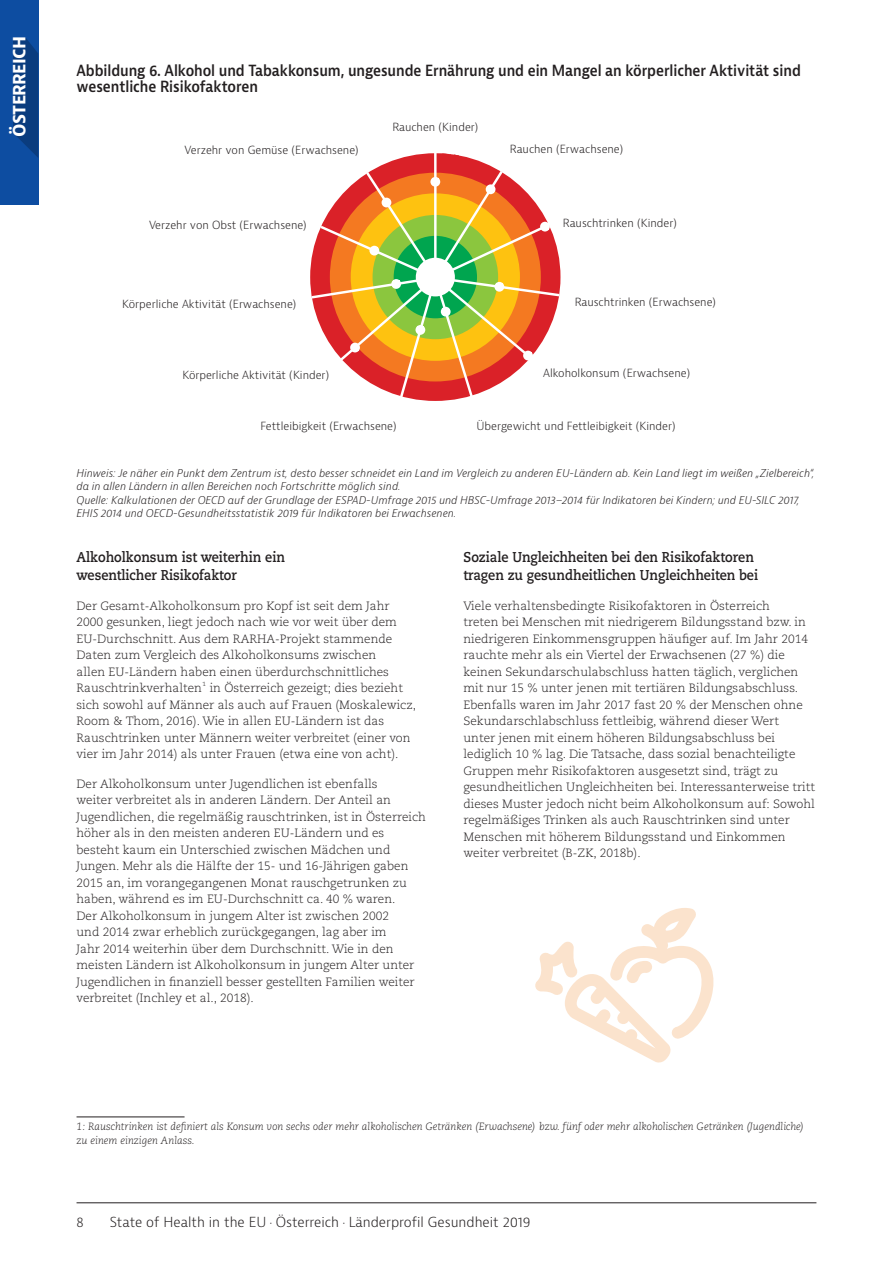
<style>
.page{position:relative;width:893px;height:1263px;background:#fff}
.page>*{position:absolute;margin:0;border:0;box-sizing:border-box;transform-origin:0 0}
.t1{font:700 18px "Bernina Sans";letter-spacing:-.04em;color:#fff;scale:.95 1}
.Figure_heading{font:600 15px/16.5px "Bernina Sans";letter-spacing:-.005em;color:#231f20;scale:.9 1}
.Paragraph_Header{font:700 14.25px/18.8px "Caecilia LT Pro 75";color:#231f20;scale:.9 1}
.t2{font:300 13.5px "Bernina Sans";color:#231f20}
.t3{font:300 13.5px "Bernina Sans";color:#231f20;scale:.9 1}
.Body{font:300 12px/16.5px "Caecilia LT Pro 45";color:#231f20}
.t4{font:300 10.95px "Bernina Sans";color:#231f20}
.Figure_source{font:italic 300 10.5px/13.5px "Bernina Sans";color:#231f20}
.Footnote{font:italic 300 10.5px/13.5px "Caecilia LT Pro 46";color:#231f20}
.Body-2{font:300 6px "Caecilia LT Pro 45";color:#231f20;scale:1.2 1}
</style>
<div class="page">
<div style="left:0;top:0;width:38px;height:205px;background:#0d4da1"></div>
<svg style="left:13px;top:38px;width:25px;height:119px;background:#0a3e82"></svg>
<hr style="left:77px;top:1202px;width:739px;height:1px;background:#231f20">
<hr style="left:77px;top:1117px;width:108px;height:1px;background:#231f20">
<svg style="left:310px;top:153px;width:251px;height:248px"></svg>
<svg style="left:535px;top:908px;width:179px;height:155px"></svg>
<h1 class="t1" style="left:7px;top:137px;width:107px;rotate:-90deg">ÖSTERREICH</h1>
<p class="Figure_heading" style="left:77px;top:63px;width:806px">Abbildung 6. Alkohol und Tabakkonsum, ungesunde Ernährung und ein Mangel an körperlicher Aktivität sind wesentliche Risikofaktoren</p>
<p class="t4" style="left:392px;top:120px;width:87px">Rauchen (Kinder)</p>
<p class="t4" style="left:185px;top:143px;width:175px">Verzehr von Gemüse (Erwachsene)</p>
<p class="t4" style="left:510px;top:141px;width:115px">Rauchen (Erwachsene)</p>
<p class="t4" style="left:149px;top:218px;width:159px">Verzehr von Obst (Erwachsene)</p>
<p class="t4" style="left:563px;top:216px;width:115px">Rauschtrinken (Kinder)</p>
<p class="t4" style="left:122px;top:297px;width:175px">Körperliche Aktivität (Erwachsene)</p>
<p class="t4" style="left:575px;top:295px;width:143px">Rauschtrinken (Erwachsene)</p>
<p class="t4" style="left:182px;top:367px;width:148px">Körperliche Aktivität (Kinder)</p>
<p class="t4" style="left:543px;top:366px;width:148px">Alkoholkonsum (Erwachsene)</p>
<p class="t4" style="left:261px;top:419px;width:137px">Fettleibigkeit (Erwachsene)</p>
<p class="t4" style="left:476px;top:418px;width:201px">Übergewicht und Fettleibigkeit (Kinder)</p>
<p class="Figure_source" style="left:77px;top:467px;width:739px">Hinweis: Je näher ein Punkt dem Zentrum ist, desto besser schneidet ein Land im Vergleich zu anderen EU-Ländern ab. Kein Land liegt im weißen „Zielbereich“, da in allen Ländern in allen Bereichen noch Fortschritte möglich sind.<br>Quelle: Kalkulationen der OECD auf der Grundlage der ESPAD-Umfrage 2015 und HBSC-Umfrage 2013–2014 für Indikatoren bei Kindern; und EU-SILC 2017, EHIS 2014 und OECD-Gesundheitsstatistik 2019 für Indikatoren bei Erwachsenen.</p>
<p class="Paragraph_Header" style="left:77px;top:547px;width:233px">Alkoholkonsum ist weiterhin ein wesentlicher Risikofaktor</p>
<p class="Body" style="left:77px;top:597px;width:322px">Der Gesamt-Alkoholkonsum pro Kopf ist seit dem Jahr 2000 gesunken, liegt jedoch nach wie vor weit über dem EU-Durchschnitt. Aus dem RARHA-Projekt stammende Daten zum Vergleich des Alkoholkonsums zwischen allen EU-Ländern haben einen überdurchschnittliches Rauschtrinkverhalten</p>
<p class="Body" style="left:77px;top:680px;width:341px;text-indent:133px">in Österreich gezeigt; dies bezieht sich sowohl auf Männer als auch auf Frauen (Moskalewicz, Room &amp; Thom, 2016). Wie in allen EU-Ländern ist das Rauschtrinken unter Männern weiter verbreitet (einer von vier im Jahr 2014) als unter Frauen (etwa eine von acht).</p>
<p class="Body" style="left:77px;top:775px;width:351px">Der Alkoholkonsum unter Jugendlichen ist ebenfalls<br>weiter verbreitet als in anderen Ländern. Der Anteil an Jugendlichen, die regelmäßig rauschtrinken, ist in Österreich höher als in den meisten anderen EU-Ländern und es besteht kaum ein Unterschied zwischen Mädchen und Jungen. Mehr als die Hälfte der 15- und 16-Jährigen gaben 2015 an, im vorangegangenen Monat rauschgetrunken zu haben, während es im EU-Durchschnitt ca. 40 % waren.<br>Der Alkoholkonsum in jungem Alter ist zwischen 2002<br>und 2014 zwar erheblich zurückgegangen, lag aber im<br>Jahr 2014 weiterhin über dem Durchschnitt. Wie in den meisten Ländern ist Alkoholkonsum in jungem Alter unter Jugendlichen in finanziell besser gestellten Familien weiter verbreitet (Inchley et al., 2018).</p>
<p class="Body-2" style="left:202px;top:680px;width:5px">1</p>
<p class="Paragraph_Header" style="left:463px;top:547px;width:329px">Soziale Ungleichheiten bei den Risikofaktoren tragen zu gesundheitlichen Ungleichheiten bei</p>
<p class="Body" style="left:463px;top:597px;width:353px">Viele verhaltensbedingte Risikofaktoren in Österreich<br>treten bei Menschen mit niedrigerem Bildungsstand bzw. in niedrigeren Einkommensgruppen häufiger auf. Im Jahr 2014 rauchte mehr als ein Viertel der Erwachsenen (27 %) die keinen Sekundarschulabschluss hatten täglich, verglichen mit nur 15 % unter jenen mit tertiären Bildungsabschluss.<br>Ebenfalls waren im Jahr 2017 fast 20 % der Menschen ohne Sekundarschlabschluss fettleibig, während dieser Wert<br>unter jenen mit einem höheren Bildungsabschluss bei lediglich 10 % lag. Die Tatsache, dass sozial benachteiligte Gruppen mehr Risikofaktoren ausgesetzt sind, trägt zu gesundheitlichen Ungleichheiten bei. Interessanterweise tritt dieses Muster jedoch nicht beim Alkoholkonsum auf: Sowohl regelmäßiges Trinken als auch Rauschtrinken sind unter Menschen mit höherem Bildungsstand und Einkommen weiter verbreitet (B-ZK, 2018b).</p>
<p class="Footnote" style="left:77px;top:1120px;width:729px">1: Rauschtrinken ist definiert als Konsum von sechs oder mehr alkoholischen Getränken (Erwachsene) bzw. fünf oder mehr alkoholischen Getränken (Jugendliche) zu einem einzigen Anlass.</p>
<p class="t3" style="left:77px;top:1213px;width:10px">8</p>
<p class="t2" style="left:110px;top:1213px;width:422px">State of Health in the EU · Österreich · Länderprofil Gesundheit 2019</p>
</div>
